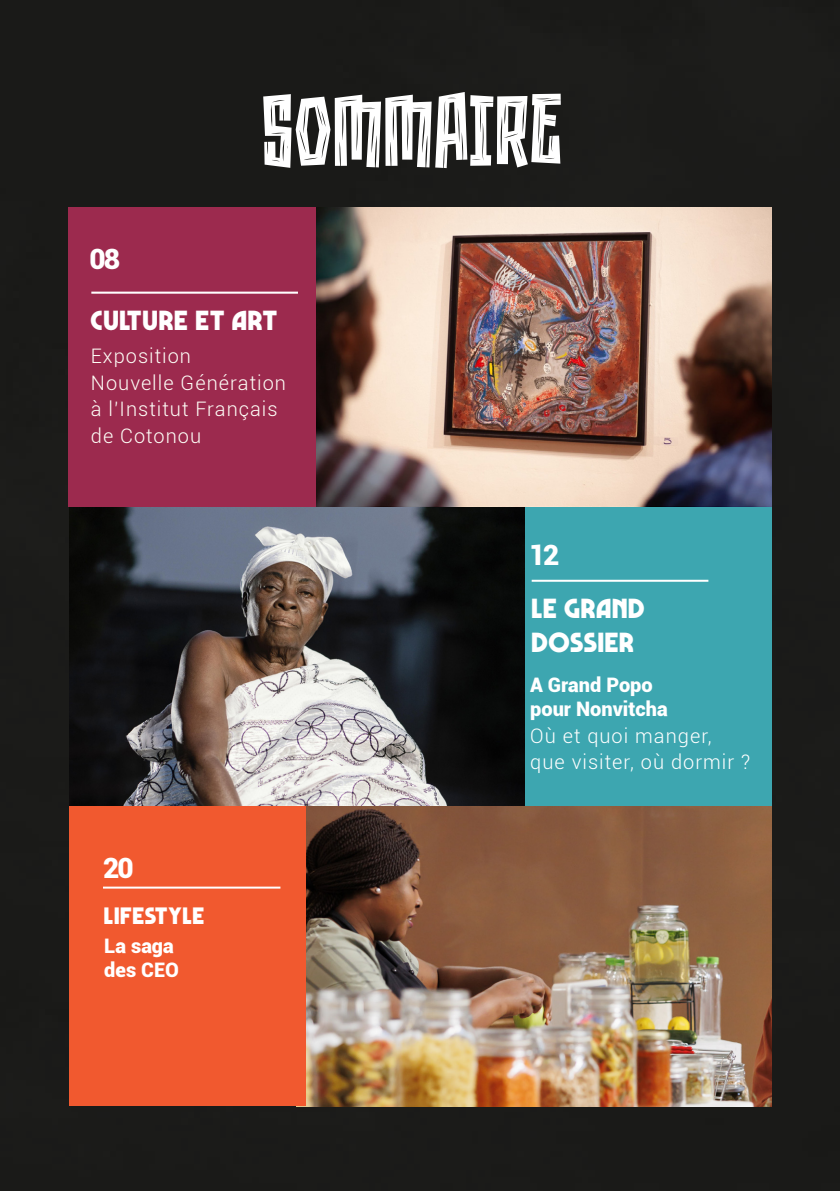
<style>
.page{position:relative;width:840px;height:1191px;background:#fff}
.page>*{position:absolute;margin:0;border:0;box-sizing:border-box;transform-origin:0 0}
.Table_of_content{font:68.8px "Naluka";letter-spacing:-.01em;color:#fff}
.t1{font:700 28px "Marvin Visions";letter-spacing:.05em;color:#fff}
.Number{font:900 28px "Roboto";color:#fff}
.t2{font:700 24px "Marvin Visions";letter-spacing:.05em;color:#fff}
.t3{font:300 20px/26.4px "Roboto";letter-spacing:.05em;color:#fefef7}
.Contents_texts{font:900 20px "Roboto";color:#fff}
.t4{font:300 20px "Roboto";letter-spacing:.05em;color:#fff}
</style>
<div class="page">
<div style="left:0;top:0;width:839px;height:1191px;background:#1b1b19"></div>
<div style="left:524px;top:507px;width:247px;height:299px;background:#3da6b0"></div>
<img style="left:69px;top:507px;width:455px;height:299px">
<img style="left:315px;top:207px;width:456px;height:300px">
<img style="left:305px;top:806px;width:466px;height:300px">
<div style="left:69px;top:806px;width:236px;height:300px;background:#f1592f"></div>
<hr style="left:531px;top:580px;width:177px;height:2px;background:#fff">
<hr style="left:103px;top:886px;width:177px;height:2px;background:#fff">
<div style="left:68px;top:208px;width:247px;height:299px;background:#9c2a4e"></div>
<hr style="left:91px;top:292px;width:207px;height:2px;background:#fff">
<p class="Number" style="left:89px;top:239px;width:32px">08</p>
<p class="Table_of_content" style="left:261px;top:85px;width:303px">SOMMAIRE</p>
<p class="t1" style="left:91px;top:304px;width:188px">CULTURE ET ART</p>
<p class="t3" style="left:91px;top:342px;width:102px">Exposition</p>
<p class="t3" style="left:91px;top:369px;width:196px">Nouvelle Génération à l’Institut Français de Cotonou</p>
<p class="Number" style="left:103px;top:848px;width:32px">20</p>
<p class="t2" style="left:104px;top:901px;width:101px">LIFESTYLE</p>
<p class="Contents_texts" style="left:104px;top:931px;width:71px">La saga</p>
<p class="Contents_texts" style="left:104px;top:955px;width:76px">des CEO</p>
<p class="Number" style="left:528px;top:535px;width:32px">12</p>
<p class="t1" style="left:531px;top:592px;width:114px">LE GRAND</p>
<p class="t1" style="left:531px;top:626px;width:103px">DOSSIER</p>
<p class="Contents_texts" style="left:530px;top:671px;width:124px">A Grand Popo</p>
<p class="Contents_texts" style="left:530px;top:695px;width:139px">pour Nonvitcha</p>
<p class="t4" style="left:530px;top:722px;width:183px">Où et quoi manger,</p>
<p class="t4" style="left:530px;top:748px;width:221px">que visiter, où dormir ?</p>
</div>
